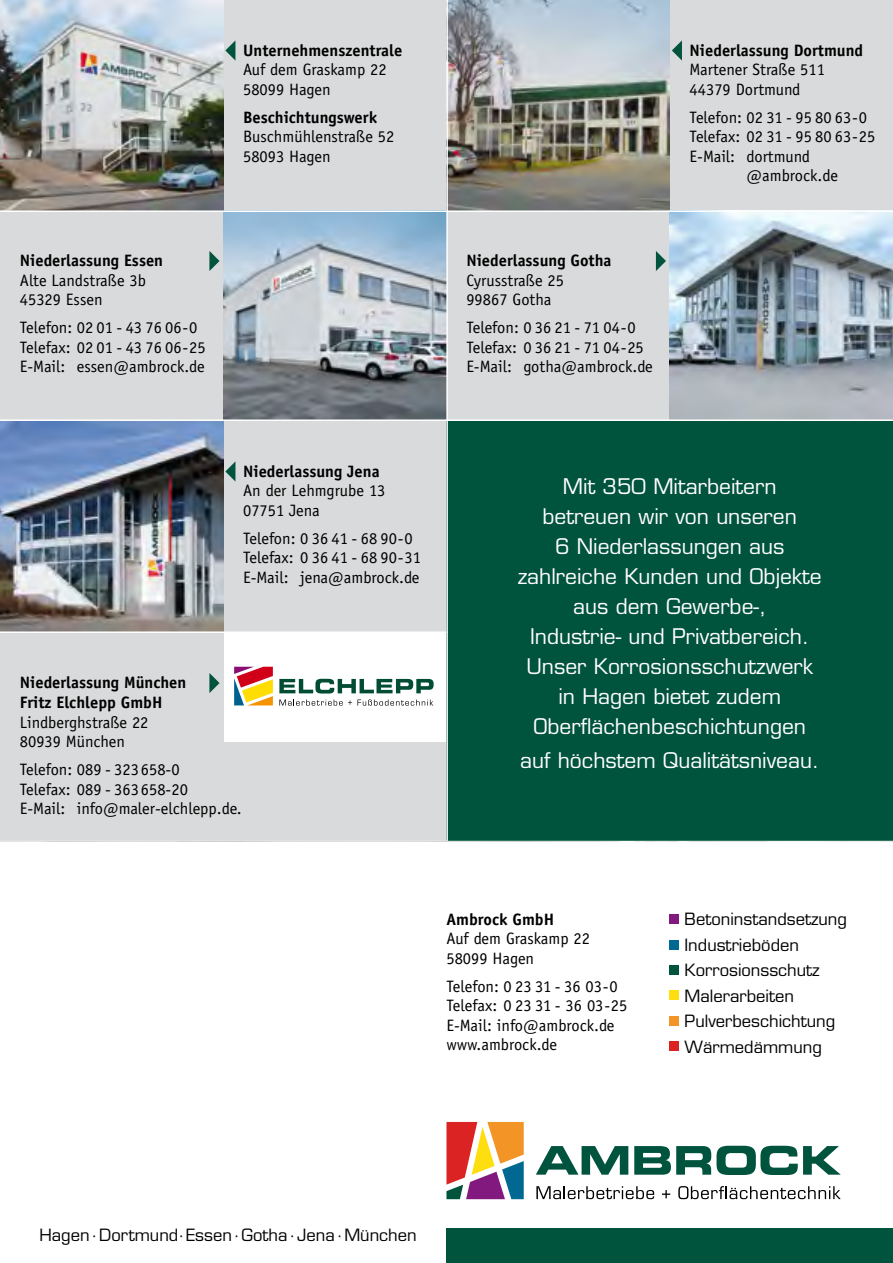
<style>
.page{position:relative;width:893px;height:1263px;background:#fff}
.page>*{position:absolute;margin:0;border:0;box-sizing:border-box;transform-origin:0 0}
.t1{font:21px/30px "Eurostile";color:#fff;text-align:center}
.t2{font:16.5px/19.5px "Officina Sans";color:#000}
.t3{font:700 16.5px/19.5px "Officina Sans";color:#000}
.t4{font:16.5px/25.5px "Eurostile";color:#000}
</style>
<div class="page">
<hr style="left:892px;top:0;width:1px;height:1052px;background:#bbbdbe">
<div style="left:670px;top:914px;width:9px;height:9px;background:#81197f"></div>
<div style="left:670px;top:940px;width:9px;height:9px;background:#006891"></div>
<div style="left:670px;top:966px;width:9px;height:9px;background:#00533d"></div>
<div style="left:670px;top:991px;width:9px;height:9px;background:#ffde10"></div>
<div style="left:670px;top:1016px;width:9px;height:9px;background:#f39526"></div>
<div style="left:670px;top:1042px;width:9px;height:9px;background:#da2322"></div>
<svg style="left:446px;top:1122px;width:78px;height:77px"></svg>
<svg style="left:536px;top:1146px;width:92px;height:29px"></svg>
<svg style="left:634px;top:1146px;width:207px;height:29px"></svg>
<svg style="left:536px;top:1186px;width:118px;height:13px"></svg>
<svg style="left:662px;top:1190px;width:8px;height:8px"></svg>
<svg style="left:678px;top:1186px;width:163px;height:13px"></svg>
<div style="left:446px;top:1229px;width:447px;height:34px;background:#00533d"></div>
<div style="left:223px;top:0;width:223px;height:210px;background:#d9dadb"></div>
<div style="left:670px;top:0;width:223px;height:210px;background:#d9dadb"></div>
<div style="left:0;top:210px;width:223px;height:211px;background:#d9dadb"></div>
<div style="left:446px;top:210px;width:224px;height:211px;background:#d9dadb"></div>
<div style="left:223px;top:421px;width:223px;height:210px;background:#d9dadb"></div>
<div style="left:0;top:631px;width:223px;height:211px;background:#d9dadb"></div>
<svg style="left:225px;top:41px;width:10px;height:19px"></svg>
<svg style="left:672px;top:40px;width:10px;height:21px"></svg>
<svg style="left:225px;top:462px;width:10px;height:19px"></svg>
<svg style="left:209px;top:251px;width:11px;height:20px"></svg>
<svg style="left:656px;top:251px;width:10px;height:20px"></svg>
<svg style="left:209px;top:673px;width:11px;height:20px"></svg>
<img style="left:223px;top:212px;width:223px;height:207px">
<img style="left:0;top:0;width:223px;height:210px">
<img style="left:448px;top:0;width:222px;height:210px">
<img style="left:670px;top:212px;width:223px;height:207px">
<img style="left:0;top:421px;width:223px;height:210px">
<svg style="left:234px;top:667px;width:39px;height:38px"></svg>
<svg style="left:279px;top:679px;width:155px;height:14px"></svg>
<svg style="left:279px;top:699px;width:154px;height:7px"></svg>
<div style="left:223px;top:742px;width:223px;height:100px;background:#d9dadb"></div>
<div style="left:446px;top:421px;width:447px;height:421px;background:#00533d"></div>
<hr style="left:0;top:419px;width:893px;height:2px;background:#fff">
<hr style="left:0;top:631px;width:446px;height:2px;background:#fff">
<hr style="left:446px;top:0;width:2px;height:865px;background:#fff">
<hr style="left:0;top:210px;width:893px;height:2px;background:#fff">
<hr style="left:0;top:841px;width:893px;height:2px;background:#fff">
<p class="t3" style="left:20px;top:251px;width:145px">Niederlassung Essen</p>
<p class="t2" style="left:20px;top:271px;width:128px">Alte Landstraße 3b<br>45329 Essen</p>
<p class="t2" style="left:20px;top:318px;width:187px">Telefon: 02 01 - 43 76 06-0<br>Telefax: 02 01 - 43 76 06-25<br>E-Mail: essen@ambrock.de</p>
<p class="t3" style="left:243px;top:40px;width:161px">Unternehmenszentrale</p>
<p class="t2" style="left:243px;top:60px;width:145px">Auf dem Graskamp 22<br>58099 Hagen</p>
<p class="t3" style="left:243px;top:107px;width:136px">Beschichtungswerk</p>
<p class="t2" style="left:243px;top:127px;width:153px">Buschmühlenstraße 52<br>58093 Hagen</p>
<p class="t3" style="left:243px;top:461px;width:138px">Niederlassung Jena</p>
<p class="t2" style="left:243px;top:481px;width:144px">An der Lehmgrube 13<br>07751 Jena</p>
<p class="t2" style="left:243px;top:529px;width:179px">Telefon: 0 36 41 - 68 90-0<br>Telefax: 0 36 41 - 68 90-31<br>E-Mail: jena@ambrock.de</p>
<p class="t3" style="left:20px;top:673px;width:168px">Niederlassung München<br>Fritz Elchlepp GmbH</p>
<p class="t2" style="left:20px;top:712px;width:130px">Lindberghstraße 22<br>80939 München</p>
<p class="t2" style="left:20px;top:760px;width:223px">Telefon: 089 - 323 658-0<br>Telefax: 089 - 363 658-20<br>E-Mail: info@maler-elchlepp.de.</p>
<p class="t3" style="left:466px;top:251px;width:147px">Niederlassung Gotha</p>
<p class="t2" style="left:466px;top:271px;width:99px">Cyrusstraße 25<br>99867 Gotha</p>
<p class="t2" style="left:466px;top:318px;width:188px">Telefon: 0 36 21 - 71 04-0<br>Telefax: 0 36 21 - 71 04-25<br>E-Mail: gotha@ambrock.de</p>
<p class="t3" style="left:690px;top:40px;width:175px">Niederlassung Dortmund</p>
<p class="t2" style="left:690px;top:60px;width:137px">Martener Straße 511<br>44379 Dortmund</p>
<p class="t2" style="left:690px;top:108px;width:179px">Telefon: 02 31 - 95 80 63-0</p>
<p class="t2" style="left:690px;top:127px;width:187px">Telefax: 02 31 - 95 80 63-25</p>
<p class="t2" style="left:690px;top:147px;width:122px">E-Mail: dortmund</p>
<p class="t2" style="left:747px;top:166px;width:93px">@ambrock.de</p>
<p class="t1" style="left:518px;top:471px;width:305px">Mit 350 Mitarbeitern betreuen wir von unseren<br>6 Niederlassungen aus zahlreiche Kunden und Objekte aus dem Gewerbe-,<br>Industrie- und Privatbereich.<br>Unser Korrosionsschutzwerk in Hagen bietet zudem<br>Oberflächenbeschichtungen</p>
<p class="t1" style="left:520px;top:745px;width:300px">auf höchstem Qualitätsniveau.</p>
<p class="t3" style="left:446px;top:909px;width:109px">Ambrock GmbH</p>
<p class="t2" style="left:446px;top:929px;width:145px">Auf dem Graskamp 22<br>58099 Hagen</p>
<p class="t2" style="left:446px;top:976px;width:182px">Telefon: 0 23 31 - 36 03-0<br>Telefax: 0 23 31 - 36 03-25<br>E-Mail: info@ambrock.de www.ambrock.de</p>
<p class="t4" style="left:684px;top:906px;width:164px">Betoninstandsetzung<br>Industrieböden<br>Korrosionsschutz<br>Malerarbeiten<br>Pulverbeschichtung<br>Wärmedämmung</p>
<p class="t4" style="left:40px;top:1222px;width:379px">Hagen ·Dortmund· Essen ·Gotha · Jena ·München</p>
</div>
